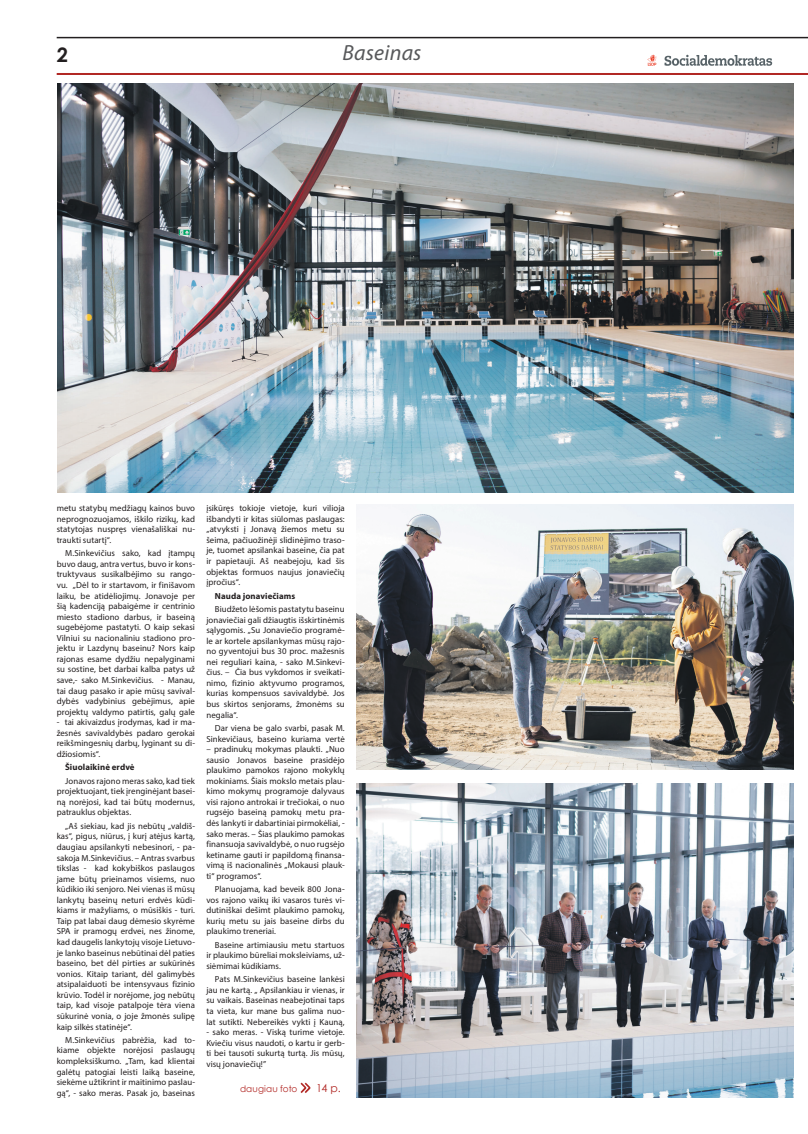
<style>
.page{position:relative;width:808px;height:1134px;background:#fff}
.page>*{position:absolute;margin:0;border:0;box-sizing:border-box;transform-origin:0 0}
.t1{font:italic 22px "Myriad Pro";letter-spacing:.015em;color:#57585a}
.t2{font:700 20px "Century Gothic";color:#231f20}
.t3{font:11px "Century Gothic";color:#b12724}
.t4{font:9px "Century Gothic";letter-spacing:.015em;color:#b12724}
.t5{font:8.8px/10.6px "Myriad Pro";letter-spacing:.005em;color:#231f20;text-align:justify}
.t6{font:700 8.8px "Myriad Pro";letter-spacing:.01em;color:#231f20}
</style>
<div class="page">
<svg style="left:664px;top:55px;width:108px;height:11px"></svg>
<svg style="left:647px;top:55px;width:9px;height:11px"></svg>
<hr style="left:57px;top:37px;width:751px;height:1px;background:#231f20">
<hr style="left:57px;top:73px;width:751px;height:2px;background:#b12724">
<img style="left:356px;top:505px;width:438px;height:265px">
<img style="left:57px;top:83px;width:737px;height:410px">
<img style="left:356px;top:784px;width:438px;height:313px">
<svg style="left:300px;top:1082px;width:10px;height:11px"></svg>
<h2 class="t2" style="left:57px;top:39px;width:13px">2</h2>
<h1 class="t1" style="left:342px;top:39px;width:81px">Baseinas</h1>
<p class="t5" style="left:57px;top:503px;width:140px">metu statybų medžiagų kainos buvo neprognozuojamos, iškilo rizikų, kad statytojas nuspręs vienašališkai nu&shy;traukti sutartį“.</p>
<p class="t5" style="left:57px;top:548px;width:140px;text-indent:9px">M.Sinkevičius sako, kad įtampų buvo daug, antra vertus, buvo ir kons&shy;truktyvaus susikalbėjimo su rango&shy;vu. „Dėl to ir startavom, ir finišavom laiku, be atidėliojimų. Jonavoje per šią kadenciją pabaigėme ir centrinio miesto stadiono darbus, ir baseiną sugebėjome pastatyti. O kaip sekasi Vilniui su nacionaliniu stadiono pro&shy;jektu ir Lazdynų baseinu? Nors kaip rajonas esame dydžiu nepalyginami su sostine, bet darbai kalba patys už save,- sako M.Sinkevičius. - Manau, tai daug pasako ir apie mūsų savival&shy;dybės vadybinius gebėjimus, apie projektų valdymo patirtis, galų gale</p>
<p class="t5" style="left:57px;top:717px;width:140px">- tai akivaizdus įrodymas, kad ir ma&shy;žesnės savivaldybės padaro gerokai reikšmingesnių darbų, lyginant su di&shy;džiosiomis“.</p>
<p class="t6" style="left:65px;top:762px;width:71px">Šiuolaikinė erdvė</p>
<p class="t5" style="left:57px;top:775px;width:140px;text-indent:9px">Jonavos rajono meras sako, kad tiek projektuojant, tiek įrenginėjant basei&shy;ną norėjosi, kad tai būtų modernus, patrauklus objektas.</p>
<p class="t5" style="left:57px;top:820px;width:140px;text-indent:9px">„Aš siekiau, kad jis nebūtų „valdiš&shy;kas“, pigus, niūrus, į kurį atėjus kartą, daugiau apsilankyti nebesinori, - pa&shy;sakoja M.Sinkevičius. – Antras svarbus tikslas - kad kokybiškos paslaugos jame būtų prieinamos visiems, nuo kūdikio iki senjoro. Nei vienas iš mūsų lankytų baseinų neturi erdvės kūdi&shy;kiams ir mažyliams, o mūsiškis - turi.<br>Taip pat labai daug dėmesio skyrėme SPA ir pramogų erdvei, nes žinome, kad daugelis lankytojų visoje Lietuvo&shy;je lanko baseinus nebūtinai dėl paties baseino, bet dėl pirties ar sukūrinės vonios. Kitaip tariant, dėl galimybės atsipalaiduoti be intensyvaus fizinio krūvio. Todėl ir norėjome, jog nebūtų taip, kad visoje patalpoje tėra viena sūkurinė vonia, o joje žmonės sulipę kaip silkės statinėje“.</p>
<p class="t5" style="left:57px;top:1034px;width:140px;text-indent:9px">M.Sinkevičius pabrėžia, kad to&shy;kiame objekte norėjosi paslaugų kompleksiškumo. „Tam, kad klientai galėtų patogiai leisti laiką baseine, siekėme užtikrint ir maitinimo paslau&shy;gą“, - sako meras. Pasak jo, baseinas</p>
<p class="t5" style="left:206px;top:503px;width:140px">įsikūręs tokioje vietoje, kuri vilioja išbandyti ir kitas siūlomas paslaugas: „atvyksti į Jonavą žiemos metu su šeima, pačiuožinėji slidinėjimo traso&shy;je, tuomet apsilankai baseine, čia pat ir papietauji. Aš neabejoju, kad šis objektas formuos naujus jonaviečių įpročius“.</p>
<p class="t6" style="left:215px;top:590px;width:82px">Nauda jonaviečiams</p>
<p class="t5" style="left:206px;top:603px;width:140px;text-indent:9px">Biudžeto lėšomis pastatytu baseinu jonaviečiai gali džiaugtis išskirtinėmis sąlygomis. „Su Jonaviečio programė&shy;le ar kortele apsilankymas mūsų rajo&shy;no gyventojui bus 30 proc. mažesnis nei reguliari kaina, - sako M.Sinkevi&shy;čius. – Čia bus vykdomos ir sveikati&shy;nimo, fizinio aktyvumo programos, kurias kompensuos savivaldybė. Jos bus skirtos senjorams, žmonėms su negalia“.</p>
<p class="t5" style="left:206px;top:722px;width:140px;text-align:right">Dar viena be galo svarbi, pasak M.<br>Sinkevičiaus, baseino kuriama vertė</p>
<p class="t5" style="left:206px;top:744px;width:140px">– pradinukų mokymas plaukti. „Nuo sausio Jonavos baseine prasidėjo plaukimo pamokos rajono mokyklų mokiniams. Šiais mokslo metais plau&shy;kimo mokymų programoje dalyvaus visi rajono antrokai ir trečiokai, o nuo rugsėjo baseiną pamokų metu pra&shy;dės lankyti ir dabartiniai pirmokėliai, - sako meras. – Šias plaukimo pamokas finansuoja savivaldybė, o nuo rugsėjo ketiname gauti ir papildomą finansa&shy;vimą iš nacionalinės „Mokausi plauk&shy;ti“ programos“.</p>
<p class="t5" style="left:206px;top:884px;width:140px;text-indent:9px">Planuojama, kad beveik 800 Jona&shy;vos rajono vaikų iki vasaros turės vi&shy;dutiniškai dešimt plaukimo pamokų, kurių metu su jais baseine dirbs du plaukimo treneriai.</p>
<p class="t5" style="left:206px;top:939px;width:140px;text-indent:9px">Baseine artimiausiu metu startuos ir plaukimo būreliai moksleiviams, už&shy;siėmimai kūdikiams.</p>
<p class="t5" style="left:206px;top:974px;width:140px;text-indent:9px">Pats M.Sinkevičius baseine lankėsi jau ne kartą. „ Apsilankiau ir vienas, ir su vaikais. Baseinas neabejotinai taps ta vieta, kur mane bus galima nuo&shy;lat sutikti. Nebereikės vykti į Kauną,</p>
<p class="t5" style="left:206px;top:1027px;width:140px">- sako meras. - Viską turime vietoje.<br>Kviečiu visus naudoti, o kartu ir gerb&shy;ti bei tausoti sukurtą turtą. Jis mūsų, visų jonaviečių!”</p>
<p class="t4" style="left:240px;top:1082px;width:59px">daugiau foto</p>
<p class="t3" style="left:316px;top:1080px;width:26px">14 p.</p>
</div>
